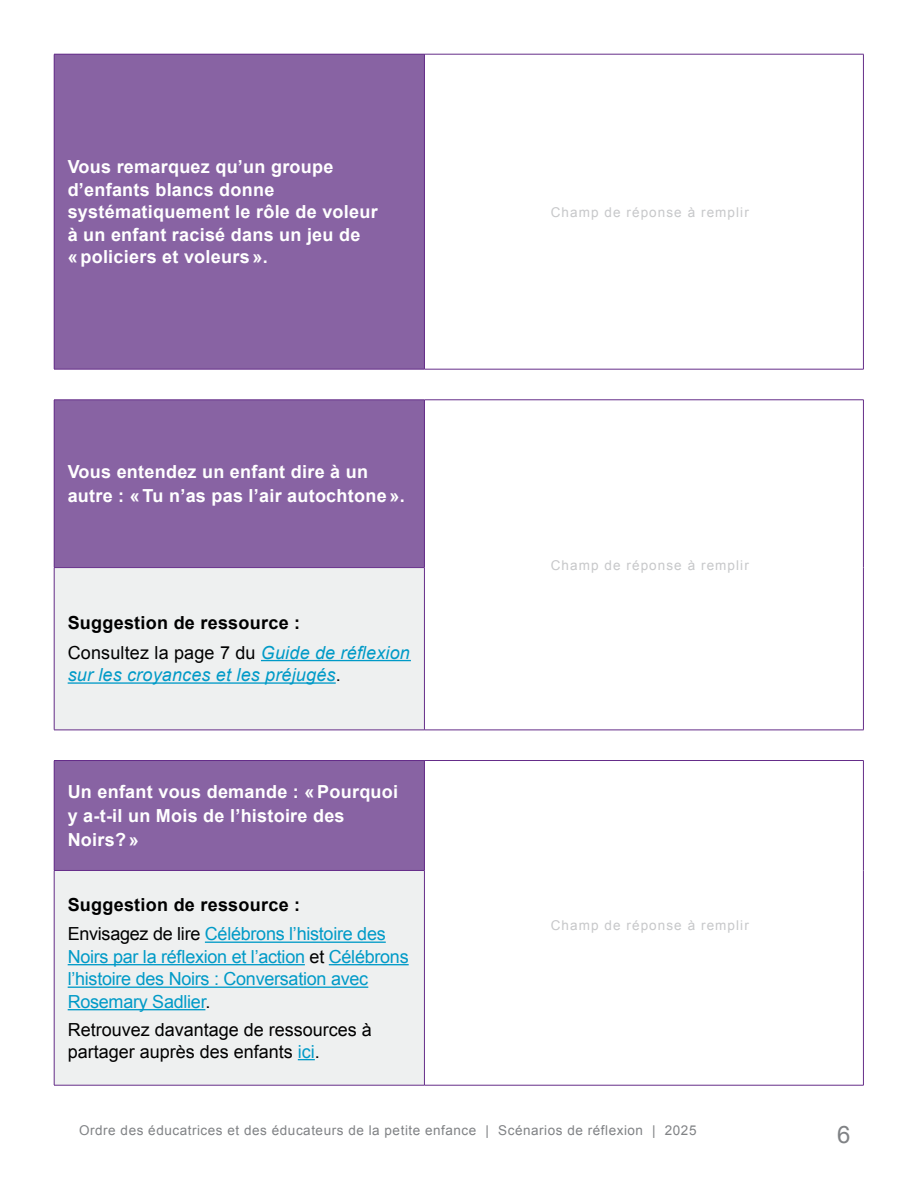
<style>
.page{position:relative;width:918px;height:1188px;background:#fff}
.page>*{position:absolute;margin:0;border:0;box-sizing:border-box;transform-origin:0 0}
.t1{font:24px "Arial";color:#808285}
.t2{font:700 18px/22.5px "Arial";letter-spacing:.015em;color:#fff}
.t3{font:18px/22.5px "Arial";letter-spacing:-.015em;color:#009ac7}
.t4{font:italic 18px/22.5px "Arial";letter-spacing:.01em;color:#009ac7}
.t5{font:18px/21.6px "Arial";color:#000}
.t6{font:700 18px "Arial";letter-spacing:.015em;color:#000}
.t7{font:13.5px "Arial";letter-spacing:.04em;color:#808285}
.t8{font:13.5px "Arial";letter-spacing:.08em;color:#c7c8ca}
.s1{font-style:normal;color:#000}
.s2{color:#000}
.s3{color:#009ac7}
</style>
<div class="page">
<div style="left:54px;top:54px;width:370px;height:315px;background:#8863a3"></div>
<hr style="left:424px;top:54px;width:440px;height:1px;background:#652d89">
<hr style="left:863px;top:54px;width:1px;height:315px;background:#652d89">
<hr style="left:424px;top:369px;width:440px;height:1px;background:#652d89">
<hr style="left:54px;top:54px;width:370px;height:1px;background:#652d89">
<hr style="left:54px;top:54px;width:1px;height:315px;background:#652d89">
<hr style="left:424px;top:54px;width:1px;height:315px;background:#652d89">
<hr style="left:54px;top:369px;width:370px;height:1px;background:#652d89">
<div style="left:54px;top:400px;width:370px;height:168px;background:#8863a3"></div>
<div style="left:54px;top:568px;width:370px;height:162px;background:#eef0f0"></div>
<hr style="left:424px;top:400px;width:440px;height:1px;background:#652d89">
<hr style="left:863px;top:400px;width:1px;height:168px;background:#652d89">
<hr style="left:863px;top:568px;width:1px;height:162px;background:#652d89">
<hr style="left:424px;top:730px;width:440px;height:1px;background:#652d89">
<hr style="left:54px;top:568px;width:1px;height:162px;background:#652d89">
<hr style="left:424px;top:568px;width:1px;height:162px;background:#652d89">
<hr style="left:54px;top:730px;width:370px;height:1px;background:#652d89">
<hr style="left:54px;top:400px;width:370px;height:1px;background:#652d89">
<hr style="left:54px;top:400px;width:1px;height:167px;background:#652d89">
<hr style="left:424px;top:400px;width:1px;height:167px;background:#652d89">
<hr style="left:54px;top:567px;width:371px;height:1px;background:#652d89">
<hr style="left:261px;top:660px;width:150px;height:1px;background:#009ac7">
<hr style="left:68px;top:682px;width:268px;height:2px;background:#009ac7">
<div style="left:54px;top:761px;width:370px;height:109px;background:#8863a3"></div>
<div style="left:54px;top:870px;width:370px;height:215px;background:#eef0f0"></div>
<hr style="left:424px;top:760px;width:440px;height:1px;background:#652d89">
<hr style="left:863px;top:761px;width:1px;height:109px;background:#652d89">
<hr style="left:863px;top:870px;width:1px;height:215px;background:#652d89">
<hr style="left:424px;top:1085px;width:440px;height:1px;background:#652d89">
<hr style="left:54px;top:871px;width:1px;height:214px;background:#652d89">
<hr style="left:424px;top:871px;width:1px;height:214px;background:#652d89">
<hr style="left:54px;top:1085px;width:370px;height:1px;background:#652d89">
<hr style="left:54px;top:760px;width:370px;height:1px;background:#652d89">
<hr style="left:54px;top:761px;width:1px;height:109px;background:#652d89">
<hr style="left:424px;top:761px;width:1px;height:109px;background:#652d89">
<hr style="left:54px;top:870px;width:371px;height:1px;background:#652d89">
<hr style="left:205px;top:942px;width:181px;height:1px;background:#009ac7">
<hr style="left:68px;top:964px;width:237px;height:1px;background:#009ac7">
<hr style="left:329px;top:964px;width:80px;height:1px;background:#009ac7">
<hr style="left:68px;top:987px;width:300px;height:1px;background:#009ac7">
<hr style="left:68px;top:1009px;width:137px;height:1px;background:#009ac7">
<svg style="left:298px;top:1059px;width:17px;height:1px"></svg>
<p class="t2" style="left:68px;top:156px;width:312px">Vous remarquez qu’un groupe d’enfants blancs donne systématiquement le rôle de voleur à un enfant racisé dans un jeu de<br>« policiers et voleurs ».</p>
<p class="t2" style="left:68px;top:461px;width:339px;line-height:24px">Vous entendez un enfant dire à un autre : « Tu n’as pas l’air autochtone ».</p>
<p class="t6" style="left:68px;top:611px;width:234px">Suggestion de ressource :</p>
<p class="t4" style="left:68px;top:641px;width:344px"><span class="s1">Consultez la page 7 du</span> Guide de réflexion sur les croyances et les préjugés<span class="s1">.</span></p>
<p class="t2" style="left:68px;top:780px;width:332px;line-height:24px">Un enfant vous demande : «Pourquoi y a-t-il un Mois de l’histoire des<br>Noirs? »</p>
<p class="t6" style="left:68px;top:893px;width:234px">Suggestion de ressource :</p>
<p class="t3" style="left:68px;top:923px;width:343px"><span class="s2">Envisagez de lire</span> Célébrons l’histoire des Noirs par la réflexion et l’action <span class="s2">et</span> Célébrons l’histoire des Noirs : Conversation avec Rosemary Sadlier<span class="s2">.</span></p>
<p class="t5" style="left:68px;top:1019px;width:306px">Retrouvez davantage de ressources à partager auprès des enfants <span class="s3">ici</span>.</p>
<p class="t8" style="left:551px;top:203px;width:200px">Champ de réponse à remplir</p>
<p class="t8" style="left:551px;top:556px;width:200px">Champ de réponse à remplir</p>
<p class="t8" style="left:551px;top:917px;width:200px">Champ de réponse à remplir</p>
<p class="t7" style="left:79px;top:1122px;width:619px">Ordre des éducatrices et des éducateurs de la petite enfance | Scénarios de réflexion | 2025</p>
<h1 class="t1" style="left:837px;top:1119px;width:15px">6</h1>
</div>
